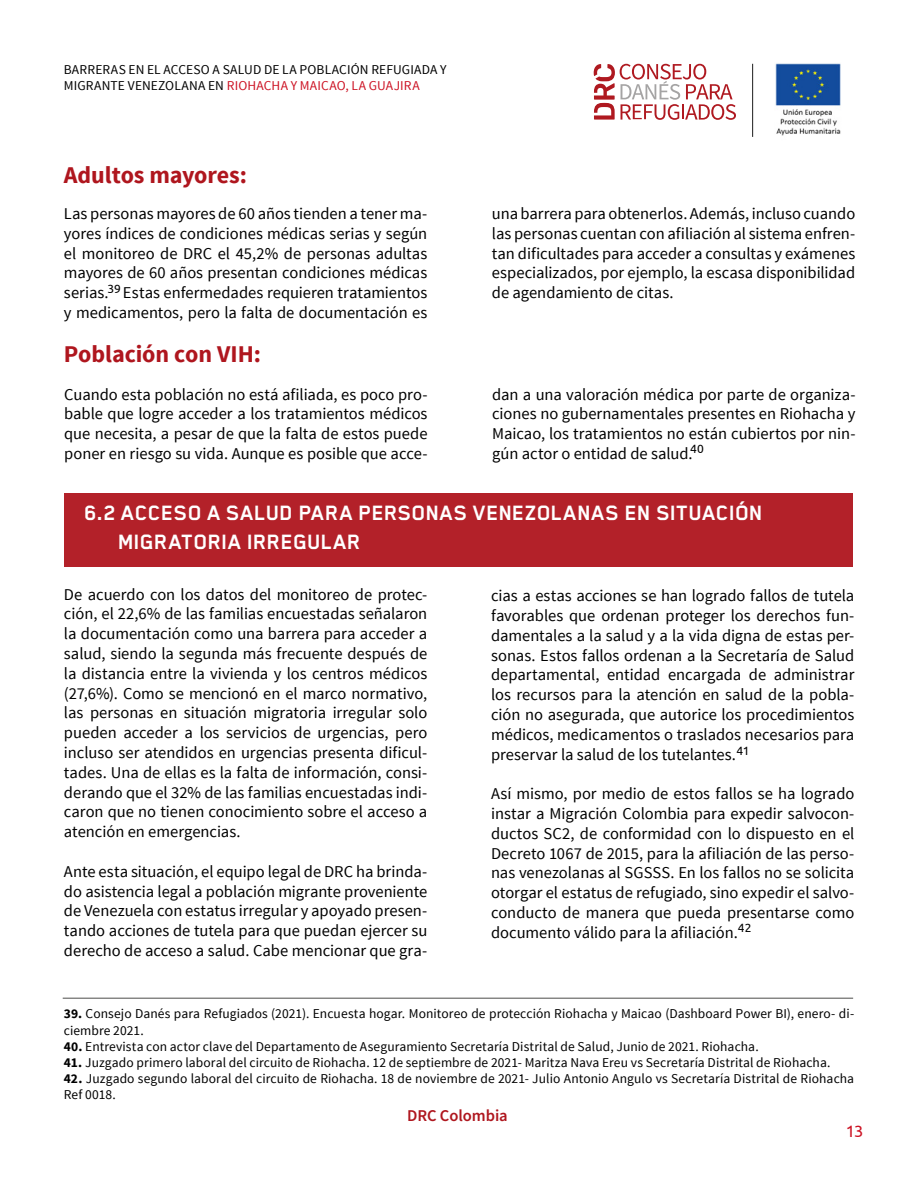
<style>
.page{position:relative;width:918px;height:1188px;background:#fff}
.page>*{position:absolute;margin:0;border:0;box-sizing:border-box;transform-origin:0 0}
.t1{font:700 24px/28.8px "Blender Pro";letter-spacing:.005em;color:#fff}
.t2{font:700 24px "Source Sans Pro";letter-spacing:-.005em;color:#af161e}
.t3{font:16.5px/19.8px "Source Sans Pro";color:#000;text-align:justify}
.t4{font:600 16.5px "Source Sans Pro";color:#af161e}
.t5{font:16.5px "Ubuntu";color:#cc1324}
.t6{font:13.5px/16.2px "Source Sans Pro";letter-spacing:.005em;color:#000}
.t7{font:12px "Ubuntu";color:#000}
.s1{color:#cc1324}
.s2{font-weight:700}
</style>
<div class="page">
<img style="left:775px;top:63px;width:66px;height:73px">
<svg style="left:594px;top:64px;width:142px;height:55px"></svg>
<hr style="left:752px;top:64px;width:1px;height:73px;background:#000">
<div style="left:64px;top:493px;width:789px;height:73px;background:#b32129"></div>
<hr style="left:63px;top:998px;width:790px;height:1px;background:#575756">
<p class="t6" style="left:64px;top:62px;width:384px">BARRERAS EN EL ACCESO A SALUD DE LA POBLACIÓN REFUGIADA Y<br>MIGRANTE VENEZOLANA EN <span class="s1">RIOHACHA Y MAICAO, LA GUAJIRA</span></p>
<h1 class="t2" style="left:64px;top:159px;width:185px">Adultos mayores:</h1>
<p class="t3" style="left:64px;top:204px;width:365px">Las personas mayores de 60 años tienden a tener ma&shy;yores índices de condiciones médicas serias y según el monitoreo de DRC el 45,2% de personas adultas mayores de 60 años presentan condiciones médicas serias. Estas enfermedades requieren tratamientos y medicamentos, pero la falta de documentación es</p>
<p class="t3" style="left:492px;top:204px;width:365px">una barrera para obtenerlos. Además, incluso cuando las personas cuentan con afiliación al sistema enfren&shy;tan dificultades para acceder a consultas y exámenes especializados, por ejemplo, la escasa disponibilidad de agendamiento de citas.</p>
<h1 class="t2" style="left:64px;top:339px;width:199px">Población con VIH:</h1>
<p class="t3" style="left:64px;top:385px;width:365px">Cuando esta población no está afiliada, es poco pro&shy;bable que logre acceder a los tratamientos médicos que necesita, a pesar de que la falta de estos puede poner en riesgo su vida. Aunque es posible que acce-</p>
<p class="t3" style="left:492px;top:385px;width:365px">dan a una valoración médica por parte de organiza&shy;ciones no gubernamentales presentes en Riohacha y Maicao, los tratamientos no están cubiertos por nin&shy;gún actor o entidad de salud.</p>
<h1 class="t1" style="left:118px;top:498px;width:646px;text-indent:-34px">6.2 ACCESO A SALUD PARA PERSONAS VENEZOLANAS EN SITUACIÓN<br>MIGRATORIA IRREGULAR</h1>
<p class="t3" style="left:64px;top:584px;width:365px">De acuerdo con los datos del monitoreo de protec&shy;ción, el 22,6% de las familias encuestadas señalaron la documentación como una barrera para acceder a salud, siendo la segunda más frecuente después de la distancia entre la vivienda y los centros médicos (27,6%). Como se mencionó en el marco normativo, las personas en situación migratoria irregular solo pueden acceder a los servicios de urgencias, pero incluso ser atendidos en urgencias presenta dificul&shy;tades. Una de ellas es la falta de información, consi&shy;derando que el 32% de las familias encuestadas indi&shy;caron que no tienen conocimiento sobre el acceso a atención en emergencias.</p>
<p class="t3" style="left:64px;top:862px;width:365px">Ante esta situación, el equipo legal de DRC ha brinda&shy;do asistencia legal a población migrante proveniente de Venezuela con estatus irregular y apoyado presen&shy;tando acciones de tutela para que puedan ejercer su derecho de acceso a salud. Cabe mencionar que gra-</p>
<p class="t7" style="left:107px;top:282px;width:15px">39</p>
<p class="t7" style="left:690px;top:441px;width:15px">40</p>
<p class="t3" style="left:491px;top:586px;width:365px">cias a estas acciones se han logrado fallos de tutela favorables que ordenan proteger los derechos fun&shy;damentales a la salud y a la vida digna de estas per&shy;sonas. Estos fallos ordenan a la Secretaría de Salud departamental, entidad encargada de administrar los recursos para la atención en salud de la pobla&shy;ción no asegurada, que autorice los procedimientos médicos, medicamentos o traslados necesarios para preservar la salud de los tutelantes.</p>
<p class="t3" style="left:491px;top:784px;width:365px">Así mismo, por medio de estos fallos se ha logrado instar a Migración Colombia para expedir salvocon&shy;ductos SC2, de conformidad con lo dispuesto en el Decreto 1067 de 2015, para la afiliación de las perso&shy;nas venezolanas al SGSSS. En los fallos no se solicita otorgar el estatus de refugiado, sino expedir el salvo&shy;conducto de manera que pueda presentarse como documento válido para la afiliación.</p>
<p class="t7" style="left:736px;top:743px;width:15px">41</p>
<p class="t7" style="left:738px;top:920px;width:15px">42</p>
<p class="t6" style="left:64px;top:1006px;width:792px"><span class="s2">39.</span> Consejo Danés para Refugiados (2021). Encuesta hogar. Monitoreo de protección Riohacha y Maicao (Dashboard Power BI), enero- di&shy;ciembre 2021.</p>
<p class="t6" style="left:64px;top:1039px;width:696px"><span class="s2">40.</span> Entrevista con actor clave del Departamento de Aseguramiento Secretaría Distrital de Salud, Junio de 2021. Riohacha.</p>
<p class="t6" style="left:64px;top:1055px;width:768px"><span class="s2">41.</span> Juzgado primero laboral del circuito de Riohacha. 12 de septiembre de 2021- Maritza Nava Ereu vs Secretaría Distrital de Riohacha.</p>
<p class="t6" style="left:64px;top:1071px;width:792px"><span class="s2">42.</span> Juzgado segundo laboral del circuito de Riohacha. 18 de noviembre de 2021- Julio Antonio Angulo vs Secretaría Distrital de Riohacha<br>Ref 0018.</p>
<p class="t4" style="left:407px;top:1104px;width:102px">DRC Colombia</p>
<p class="t5" style="left:846px;top:1121px;width:19px">13</p>
</div>
